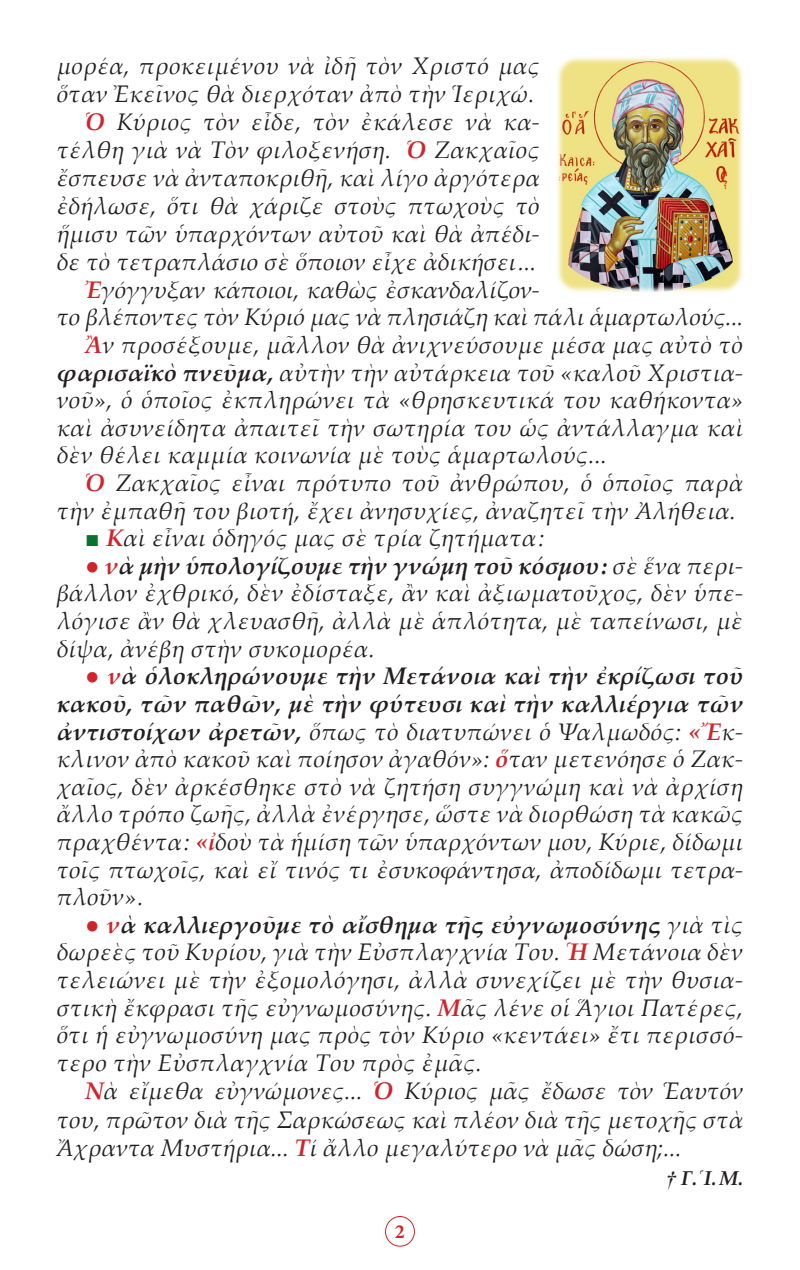
<style>
.page{position:relative;width:800px;height:1270px;background:#fff}
.page>*{position:absolute;margin:0;border:0;box-sizing:border-box;transform-origin:0 0}
.t1{font:italic 24px/27.6px "Palatino Linotype";letter-spacing:.01em;color:#231f20;text-align:justify}
.t2{font:italic 700 24px "Palatino Linotype";letter-spacing:.01em;color:#231f20}
.t3{font:italic 24px/27.6px "Palatino Linotype";letter-spacing:-.01em;color:#231f20}
.t4{font:italic 700 20px "Palatino Linotype";color:#231f20}
.t5{font:700 20px "Minion Pro";color:#d1232a}
.s1{font-weight:700;color:#d1232a}
.s2{font-weight:700}
.s3{font-family:"Times New Roman";font-style:normal;color:#0a722f}
.s4{color:#d1232a}
.s5{font-family:"CTOS New Times Bold Italic Test 1";font-weight:400;font-style:normal}
</style>
<div class="page">
<div style="left:385px;top:1216px;width:30px;height:30px;border:1px solid #d1232a;border-radius:50%"></div>
<img style="left:557px;top:57px;width:186px;height:235px">
<p class="t1" style="left:57px;top:51px;width:485px">μορέα, προκειμένου νὰ ἰδῆ τὸν Χριστό μας ὅταν Ἐκεῖνος θὰ διερχόταν ἀπὸ τὴν Ἱεριχώ.</p>
<p class="t1" style="left:57px;top:107px;width:485px;text-indent:28px"><span class="s1">Ὁ</span> Κύριος τὸν εἶδε, τὸν ἐκάλεσε νὰ κα&shy;τέλθη γιὰ νὰ Τὸν φιλοξενήση. <span class="s1">Ὁ</span> Ζακχαῖος ἔσπευσε νὰ ἀνταποκριθῆ, καὶ λίγο ἀργότερα ἐδήλωσε, ὅτι θὰ χάριζε στοὺς πτωχοὺς τὸ ἥμισυ τῶν ὑπαρχόντων αὐτοῦ καὶ θὰ ἀπέδι&shy;δε τὸ τετραπλάσιο σὲ ὅποιον εἶχε ἀδικήσει...</p>
<p class="t3" style="left:57px;top:275px;width:688px;text-indent:28px"><span class="s1">Ἐ</span>γόγγυξαν κάποιοι, καθὼς ἐσκανδαλίζον-<br>το βλέποντες τὸν Κύριό μας νὰ πλησιάζη καὶ πάλι ἁμαρτωλούς...</p>
<p class="t1" style="left:57px;top:330px;width:688px;text-indent:28px"><span class="s1">Ἂ</span>ν προσέξουμε, μᾶλλον θὰ ἀνιχνεύσουμε μέσα μας αὐτὸ τὸ <span class="s2">φαρισαϊκὸ πνεῦμα,</span> αὐτὴν τὴν αὐτάρκεια τοῦ «καλοῦ Χριστια&shy;νοῦ», ὁ ὁποῖος ἐκπληρώνει τὰ «θρησκευτικά του καθήκοντα» καὶ ἀσυνείδητα ἀπαιτεῖ τὴν σωτηρία του ὡς ἀντάλλαγμα καὶ δὲν θέλει καμμία κοινωνία μὲ τοὺς ἁμαρτωλούς...</p>
<p class="t1" style="left:57px;top:468px;width:688px;text-indent:28px"><span class="s1">Ὁ</span> Ζακχαῖος εἶναι πρότυπο τοῦ ἀνθρώπου, ὁ ὁποῖος παρὰ τὴν ἐμπαθῆ του βιοτή, ἔχει ἀνησυχίες, ἀναζητεῖ τὴν Ἀλήθεια.</p>
<p class="t1" style="left:85px;top:523px;width:461px"><span class="s3">■</span> <span class="s1">Κ</span>αὶ εἶναι ὁδηγός μας σὲ τρία ζητήματα:</p>
<p class="t1" style="left:57px;top:551px;width:688px;text-indent:28px"><span class="s1">● ν</span><span class="s2">ὰ μὴν ὑπολογίζουμε τὴν γνώμη τοῦ κόσμου:</span> σὲ ἕνα περι&shy;βάλλον ἐχθρικό, δὲν ἐδίσταξε, ἂν καὶ ἀξιωματοῦχος, δὲν ὑπε&shy;λόγισε ἂν θὰ χλευασθῆ, ἀλλὰ μὲ ἁπλότητα, μὲ ταπείνωσι, μὲ δίψα, ἀνέβη στὴν συκομορέα.</p>
<p class="t2" style="left:85px;top:659px;width:660px"><span class="s4">● ν</span>ὰ ὁλοκληρώνουμε τὴν Μετάνοια καὶ τὴν ἐκρίζωσι τοῦ</p>
<p class="t2" style="left:57px;top:687px;width:688px">κακοῦ, τῶν παθῶν, μὲ τὴν φύτευσι καὶ τὴν καλλιέργια τῶν</p>
<p class="t1" style="left:57px;top:717px;width:688px"><span class="s2">ἀντιστοίχων ἀρετῶν,</span> ὅπως τὸ διατυπώνει ὁ Ψαλμωδός: <span class="s1">«Ἔ</span>κ&shy;κλινον ἀπὸ κακοῦ καὶ ποίησον ἀγαθόν»: <span class="s1">ὅ</span>ταν μετενόησε ὁ Ζακ&shy;χαῖος, δὲν ἀρκέσθηκε στὸ νὰ ζητήση συγγνώμη καὶ νὰ ἀρχίση ἄλλο τρόπο ζωῆς, ἀλλὰ ἐνέργησε, ὥστε νὰ διορθώση τὰ κακῶς πραχθέντα: <span class="s1">«ἰ</span>δοὺ τὰ ἡμίση τῶν ὑπαρχόντων μου, Κύριε, δίδωμι τοῖς πτωχοῖς, καὶ εἴ τινός τι ἐσυκοφάντησα, ἀποδίδωμι τετρα&shy;πλοῦν».</p>
<p class="t1" style="left:57px;top:910px;width:688px;text-indent:28px"><span class="s1">● ν</span><span class="s2">ὰ καλλιεργοῦμε τὸ αἴσθημα τῆς εὐγνωμοσύνης</span> γιὰ τὶς δωρεὲς τοῦ Κυρίου, γιὰ τὴν Εὐσπλαγχνία Του. <span class="s1">Ἡ</span> Μετάνοια δὲν τελειώνει μὲ τὴν ἐξομολόγησι, ἀλλὰ συνεχίζει μὲ τὴν θυσια&shy;στικὴ ἔκφρασι τῆς εὐγνωμοσύνης. <span class="s1">Μ</span>ᾶς λένε οἱ Ἅγιοι Πατέρες, ὅτι ἡ εὐγνωμοσύνη μας πρὸς τὸν Κύριο «κεντάει» ἔτι περισσό&shy;τερο τὴν Εὐσπλαγχνία Του πρὸς ἐμᾶς.</p>
<p class="t1" style="left:57px;top:1075px;width:688px;line-height:28.8px;text-indent:28px"><span class="s1">Ν</span>ὰ εἴμεθα εὐγνώμονες... <span class="s1">Ὁ</span> Κύριος μᾶς ἔδωσε τὸν Ἑαυτόν του, πρῶτον διὰ τῆς Σαρκώσεως καὶ πλέον διὰ τῆς μετοχῆς στὰ Ἄχραντα Μυστήρια... <span class="s1">Τ</span>ί ἄλλο μεγαλύτερο νὰ μᾶς δώση;...</p>
<p class="t4" style="left:666px;top:1164px;width:79px"><span class="s5">†</span> Γ.῾Ι. Μ.</p>
<p class="t5" style="left:395px;top:1217px;width:11px">2</p>
</div>
